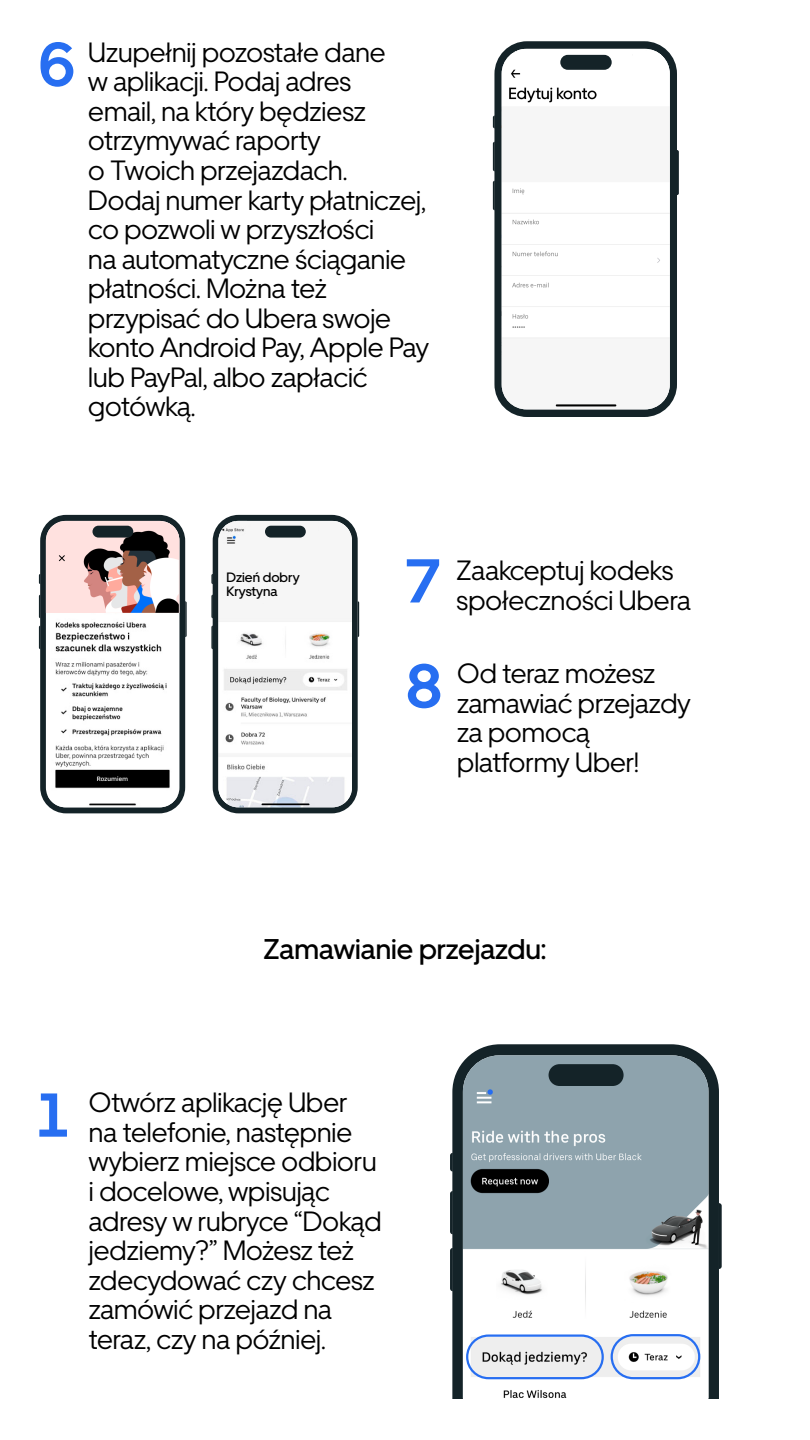
<style>
.page{position:relative;width:810px;height:1440px;background:#fff}
.page>*{position:absolute;margin:0;border:0;box-sizing:border-box;transform-origin:0 0}
.t1{font:700 61.72px "Uber Move CYR";color:#276ef1}
.t2{font:500 28.5px "Uber Move CYR";color:#000}
.t3{font:27.83px/29.5px "Uber Move CYR";color:#000}
.t4{font:500 13.58px/14.4px "Uber Move CYR";color:#000}
.s1{font-weight:700;font-size:61.72px;color:#276ef1}
</style>
<div class="page">
<svg style="left:39px;top:595px;width:1px;height:23px"></svg>
<svg style="left:39px;top:626px;width:1px;height:23px"></svg>
<svg style="left:185px;top:601px;width:2px;height:36px"></svg>
<svg style="left:40px;top:515px;width:145px;height:298px;background:#404c50"></svg>
<img style="left:48px;top:613px;width:129px;height:194px">
<div style="left:46px;top:521px;width:133px;height:92px;background:#ffe1df"></div>
<img style="left:83px;top:523px;width:96px;height:90px">
<svg style="left:59px;top:555px;width:6px;height:6px"></svg>
<div style="left:92px;top:526px;width:41px;height:12px;background:#142328;border-radius:6px"></div>
<svg style="left:493px;top:116px;width:1px;height:12px"></svg>
<svg style="left:493px;top:142px;width:1px;height:29px"></svg>
<svg style="left:493px;top:181px;width:1px;height:29px"></svg>
<svg style="left:677px;top:150px;width:2px;height:45px"></svg>
<div style="left:494px;top:41px;width:183px;height:376px;background:#142328;border-radius:33px"></div>
<img style="left:502px;top:49px;width:168px;height:360px">
<div style="left:512px;top:50px;width:25px;height:9px;background:#fff"></div>
<svg style="left:631px;top:50px;width:32px;height:10px"></svg>
<div style="left:560px;top:55px;width:52px;height:15px;background:#142328;border-radius:7px"></div>
<svg style="left:450px;top:1153px;width:2px;height:19px"></svg>
<svg style="left:450px;top:1191px;width:2px;height:43px"></svg>
<svg style="left:450px;top:1248px;width:2px;height:43px"></svg>
<svg style="left:719px;top:1203px;width:3px;height:66px"></svg>
<svg style="left:452px;top:1044px;width:267px;height:354px;background:#334045"></svg>
<img style="left:463px;top:1055px;width:245px;height:343px">
<div style="left:474px;top:1062px;width:227px;height:18px;background:#8ea3ad"></div>
<div style="left:466px;top:1334px;width:138px;height:45px;border:2px solid #276ef1;border-radius:21px"></div>
<div style="left:611px;top:1334px;width:89px;height:45px;border:2px solid #276ef1;border-radius:21px"></div>
<div style="left:549px;top:1064px;width:75px;height:22px;background:#142328;border-radius:11px"></div>
<svg style="left:211px;top:574px;width:2px;height:10px"></svg>
<svg style="left:211px;top:595px;width:2px;height:23px"></svg>
<svg style="left:211px;top:626px;width:2px;height:23px"></svg>
<svg style="left:358px;top:601px;width:1px;height:36px"></svg>
<div style="left:213px;top:515px;width:145px;height:298px;background:#142328;border-radius:26px"></div>
<img style="left:218px;top:521px;width:134px;height:286px">
<div style="left:224px;top:574px;width:77px;height:29px;background:#f6f6f6"></div>
<div style="left:226px;top:521px;width:21px;height:5px;background:#f6f6f6"></div>
<div style="left:319px;top:521px;width:29px;height:9px;background:#f6f6f6"></div>
<div style="left:265px;top:526px;width:41px;height:12px;background:#142328;border-radius:6px"></div>
<h1 class="t1" style="left:38px;top:26px;width:39px">6</h1>
<p class="t3" style="left:88px;top:37px;width:342px">Uzupełnij pozostałe dane<br>w aplikacji. Podaj adres<br>email, na który będziesz otrzymywać raporty<br>o Twoich przejazdach.<br>Dodaj numer karty płatniczej, co pozwoli w przyszłości<br>na automatyczne ściąganie płatności. Można też przypisać do Ubera swoje konto Android Pay, Apple Pay lub PayPal, albo zapłacić gotówką.</p>
<p class="t4" style="left:226px;top:570px;width:75px">Dzień dobry<br>Krystyna</p>
<p class="t3" style="left:457px;top:555px;width:236px;text-indent:-51px"><span class="s1">7</span> Zaakceptuj kodeks społeczności Ubera</p>
<p class="t3" style="left:457px;top:658px;width:235px;text-indent:-52px"><span class="s1">8</span> Od teraz możesz zamawiać przejazdy za pomocą platformy Uber!</p>
<p class="t2" style="left:263px;top:932px;width:285px">Zamawianie przejazdu:</p>
<p class="t3" style="left:89px;top:1087px;width:294px;text-indent:-51px"><span class="s1">1</span> Otwórz aplikację Uber na telefonie, następnie wybierz miejsce odbioru i docelowe, wpisując adresy w rubryce “Dokąd jedziemy?” Możesz też zdecydować czy chcesz zamówić przejazd na teraz, czy na później.</p>
</div>
